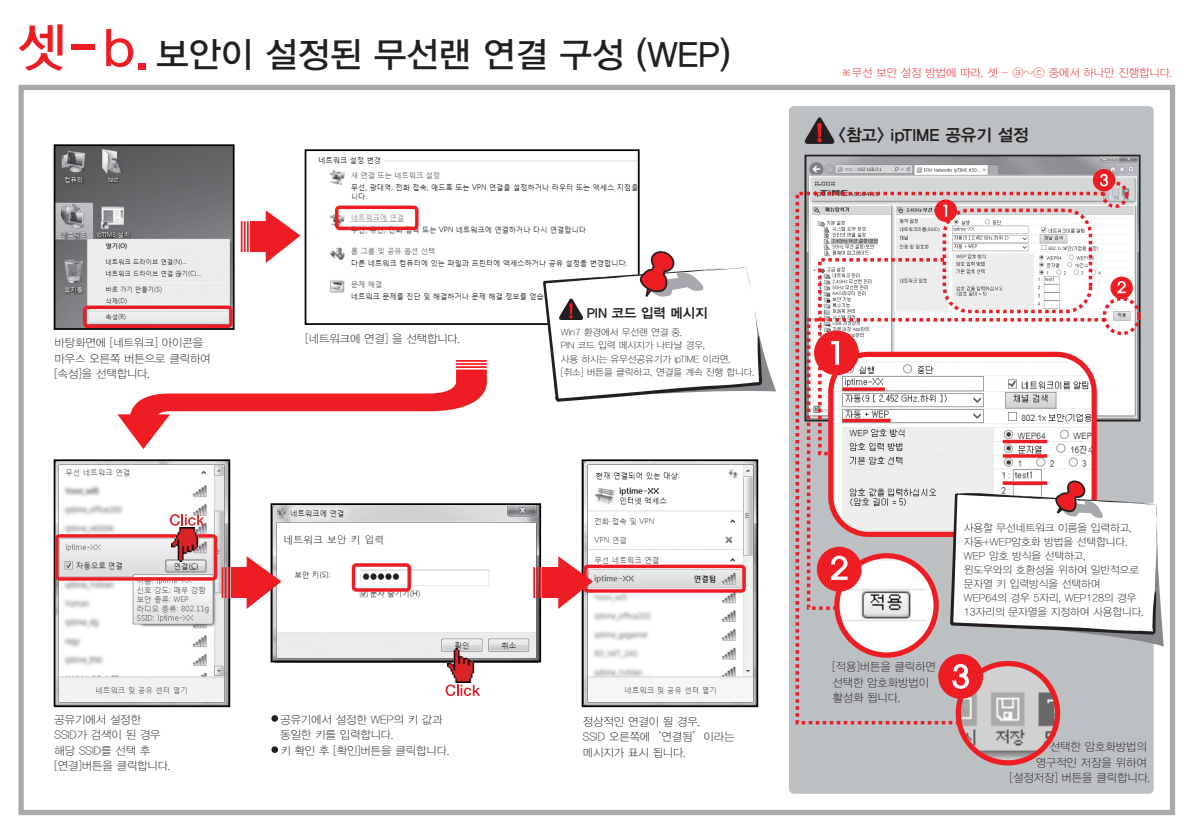
<style>
.page{position:relative;width:1191px;height:834px;background:#fff}
.page>*{position:absolute;margin:0;border:0;box-sizing:border-box;transform-origin:0 0}
.t1{font:52.5px "YDIYGO330";color:#ee1d23}
.t2{font:35px "YDIYGO330";color:#231f20}
.t3{font:16.8px "YDIYGO340";color:#231f20}
.t4{font:13.47px "YDIYGO340";color:#231f20}
.t5{font:11.2px/15.4px "YDIYGO310";color:#231f20}
.t6{font:11.2px "YDIYGO310";color:#ee1d23}
.t7{font:10.5px/14px "YDIYGO310";color:#231f20}
.t8{font:9.45px/13.5px "YDIYGO310";color:#231f20}
.s1{font-size:52.5px;color:#ee1d23}
</style>
<div class="page">
<div style="left:789px;top:106px;width:364px;height:687px;background:#bdc0c3;border-radius:5px"></div>
<img style="left:807px;top:158px;width:330px;height:260px">
<img style="left:57px;top:462px;width:170px;height:242px">
<img style="left:584px;top:462px;width:171px;height:242px">
<img style="left:273px;top:506px;width:265px;height:153px">
<div style="left:72px;top:45px;width:23px;height:5px;background:#ee1d23"></div>
<div style="left:18px;top:85px;width:1157px;height:730px;border:5px solid #a8a9ad"></div>
<div style="left:54px;top:459px;width:176px;height:248px;border:2px solid #030303"></div>
<div style="left:270px;top:503px;width:271px;height:159px;border:2px solid #030303"></div>
<div style="left:581px;top:459px;width:177px;height:248px;border:2px solid #030303"></div>
<div style="left:271px;top:715px;width:7px;height:6px;background:#231f20;border-radius:50%"></div>
<div style="left:271px;top:746px;width:7px;height:6px;background:#231f20;border-radius:50%"></div>
<img style="left:447px;top:648px;width:28px;height:34px">
<svg style="left:445px;top:684px;width:35px;height:12px"></svg>
<div style="left:583px;top:564px;width:163px;height:28px;border:4px solid #ee1d23;border-radius:3px"></div>
<div style="left:55px;top:534px;width:162px;height:46px;border:4px solid #ee1d23;border-radius:3px"></div>
<div style="left:352px;top:563px;width:59px;height:28px;border:4px solid #ee1d23;border-radius:3px"></div>
<img style="left:171px;top:527px;width:28px;height:35px">
<svg style="left:170px;top:514px;width:34px;height:11px"></svg>
<div style="left:231px;top:567px;width:20px;height:31px;background:#ee1d23"></div>
<svg style="left:247px;top:556px;width:34px;height:52px"></svg>
<hr style="left:228px;top:567px;width:2px;height:31px;background:#ee1d23">
<hr style="left:225px;top:567px;width:1px;height:31px;background:#ee1d23">
<hr style="left:222px;top:567px;width:1px;height:31px;background:#ee1d23">
<div style="left:542px;top:567px;width:20px;height:31px;background:#ee1d23"></div>
<svg style="left:558px;top:556px;width:35px;height:52px"></svg>
<hr style="left:539px;top:567px;width:2px;height:31px;background:#ee1d23">
<hr style="left:536px;top:567px;width:2px;height:31px;background:#ee1d23">
<hr style="left:533px;top:567px;width:2px;height:31px;background:#ee1d23">
<div style="left:804px;top:155px;width:336px;height:266px;border:2px solid #231f20"></div>
<svg style="left:802px;top:84px;width:34px;height:60px"></svg>
<div style="left:1102px;top:297px;width:38px;height:38px;border:4px dashed #ee1d23;border-radius:50%"></div>
<div style="left:1101px;top:181px;width:27px;height:27px;border:4px dashed #ee1d23;border-radius:50%"></div>
<div style="left:1110px;top:276px;width:22px;height:23px;background:#ee1d23;border-radius:50%"></div>
<svg style="left:1117px;top:281px;width:8px;height:12px"></svg>
<div style="left:1092px;top:169px;width:23px;height:22px;background:#ee1d23;border-radius:50%"></div>
<svg style="left:1099px;top:174px;width:9px;height:12px"></svg>
<svg style="left:795px;top:190px;width:312px;height:536px"></svg>
<svg style="left:805px;top:316px;width:303px;height:295px"></svg>
<img style="left:958px;top:663px;width:99px;height:99px;border-radius:50px">
<div style="left:955px;top:660px;width:105px;height:105px;border:5px solid #ee1d23;border-radius:50%"></div>
<div style="left:938px;top:654px;width:45px;height:44px;background:#ee1d23;border-radius:50%"></div>
<svg style="left:952px;top:664px;width:17px;height:24px"></svg>
<div style="left:250px;top:221px;width:20px;height:31px;background:#ee1d23"></div>
<svg style="left:266px;top:210px;width:34px;height:53px"></svg>
<hr style="left:247px;top:221px;width:2px;height:31px;background:#ee1d23">
<hr style="left:244px;top:221px;width:2px;height:31px;background:#ee1d23">
<hr style="left:241px;top:221px;width:1px;height:31px;background:#ee1d23">
<img style="left:57px;top:147px;width:174px;height:180px">
<div style="left:54px;top:144px;width:180px;height:186px;border:2px solid #030303"></div>
<div style="left:83px;top:305px;width:150px;height:23px;border:4px solid #ee1d23;border-radius:3px"></div>
<img style="left:318px;top:157px;width:318px;height:143px">
<div style="left:305px;top:149px;width:334px;height:176px;border:2px solid #030303"></div>
<div style="left:335px;top:205px;width:83px;height:25px;border:4px solid #ee1d23;border-radius:3px"></div>
<svg style="left:117px;top:369px;width:370px;height:80px"></svg>
<hr style="left:456px;top:366px;width:31px;height:2px;background:#ee1d23">
<hr style="left:456px;top:363px;width:31px;height:2px;background:#ee1d23">
<hr style="left:456px;top:360px;width:31px;height:2px;background:#ee1d23">
<svg style="left:542px;top:248px;width:234px;height:153px"></svg>
<div style="left:942px;top:208px;width:150px;height:105px;border:4px dashed #ee1d23;border-radius:25px"></div>
<img style="left:837px;top:555px;width:99px;height:100px;border-radius:50px">
<div style="left:834px;top:553px;width:104px;height:104px;border:5px solid #ee1d23;border-radius:50%"></div>
<div style="left:817px;top:546px;width:44px;height:45px;background:#ee1d23;border-radius:50%"></div>
<svg style="left:831px;top:555px;width:16px;height:24px"></svg>
<img style="left:831px;top:356px;width:261px;height:178px">
<div style="left:828px;top:351px;width:268px;height:186px;border:5px solid #ee1d23;border-radius:38px"></div>
<svg style="left:816px;top:256px;width:131px;height:201px;background:#ead0d2"></svg>
<svg style="left:842px;top:387px;width:42px;height:4px"></svg>
<svg style="left:1002px;top:439px;width:45px;height:4px"></svg>
<hr style="left:1002px;top:454px;width:45px;height:3px;background:#ee1d23">
<svg style="left:842px;top:418px;width:48px;height:4px"></svg>
<svg style="left:948px;top:478px;width:215px;height:168px"></svg>
<h2 class="t2" style="left:18px;top:35px;width:714px"><span class="s1">셋 b</span> 보안이 설정된 무선랜 연결 구성 (WEP)</h2>
<h1 class="t1" style="left:134px;top:18px;width:17px">.</h1>
<p class="t4" style="left:587px;top:305px;width:122px">PIN 코드 입력 메시지</p>
<p class="t5" style="left:55px;top:335px;width:158px">바탕화면에 [네트워크] 아이콘을 마우스 오른쪽 버튼으로 클릭하여 [속성]을 선택합니다.</p>
<p class="t5" style="left:305px;top:331px;width:156px">[네트워크에 연결] 을 선택합니다.</p>
<p class="t8" style="left:561px;top:325px;width:195px">Win7 환경에서 무선랜 연결 중,<br>PIN 코드 입력 메시지가 나타날 경우,<br>사용 하시는 유무선공유기가 ipTIME 이라면, [취소] 버튼을 클릭하고, 연결을 계속 진행 합니다.</p>
<p class="t5" style="left:55px;top:711px;width:118px">공유기에서 설정한<br>SSID가 검색이 된 경우 해당 SSID를 선택 후 [연결]버튼을 클릭합니다.</p>
<p class="t5" style="left:280px;top:711px;width:171px">공유기에서 설정한 WEP의 키 값과 동일한 키를 입력합니다.<br>키 확인 후 [확인]버튼을 클릭합니다.</p>
<p class="t5" style="left:583px;top:714px;width:153px">정상적인 연결이 될 경우,<br>SSID 오른쪽에‘연결됨’이라는 메시지가 표시 됩니다.</p>
<p class="t6" style="left:840px;top:67px;width:333px">※무선 보안 설정 방법에 따라, 셋 - ⓐ~ⓒ 중에서 하나만 진행합니다.</p>
<h3 class="t3" style="left:838px;top:125px;width:192px">&lt;참고&gt; ipTIME 공유기 설정</h3>
<p class="t5" style="left:832px;top:659px;width:105px">[적용]버튼을 클릭하면 선택한 암호화방법이 활성화 됩니다.</p>
<p class="t7" style="left:964px;top:520px;width:181px">사용할 무선네트워크 이름을 입력하고, 자동+WEP암호화 방법을 선택합니다.<br>WEP 암호 방식을 선택하고,<br>윈도우와의 호환성을 위하여 일반적으로 문자열 키 입력방식을 선택하며<br>WEP64의 경우 5자리, WEP128의 경우<br>13자리의 문자열을 지정하여 사용합니다.</p>
<p class="t5" style="left:1050px;top:739px;width:98px">선택한 암호화방법의</p>
<p class="t5" style="left:1035px;top:754px;width:112px">영구적인 저장을 위하여</p>
<p class="t5" style="left:1009px;top:770px;width:142px">[설정저장] 버튼을 클릭합니다.</p>
</div>
